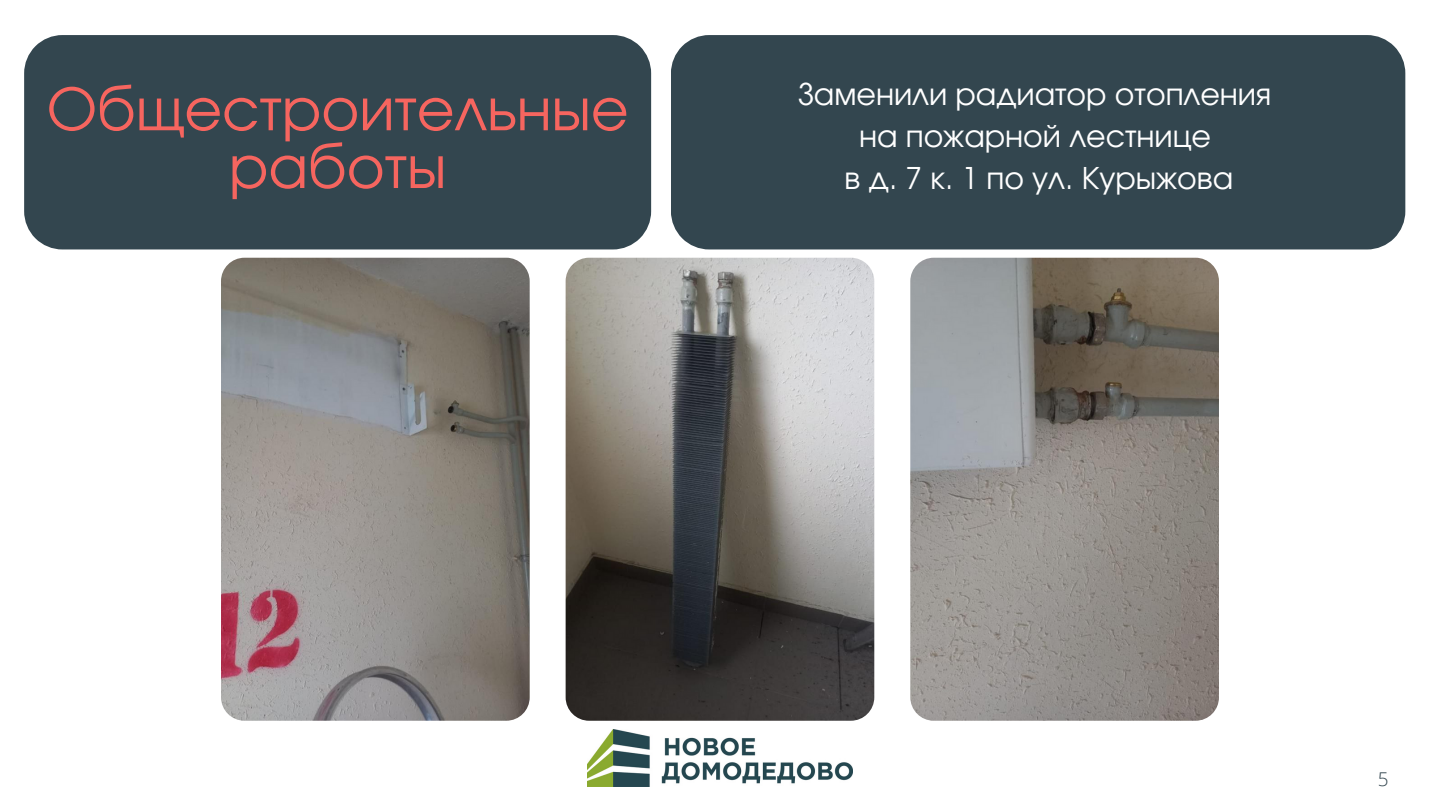
<style>
.page{position:relative;width:1440px;height:810px;background:#fff}
.page>*{position:absolute;margin:0;border:0;box-sizing:border-box;transform-origin:0 0}
.t1{font:58px/57.8px "Evolventa";color:#f6655f;text-align:center}
.t2{font:30px "Evolventa";color:#fff}
.t3{font:300 19px "Open Sans";color:#33464f}
</style>
<div class="page">
<div style="left:671px;top:35px;width:734px;height:214px;background:#33464f"></div>
<img style="left:566px;top:258px;width:308px;height:463px;border-radius:23px">
<img style="left:587px;top:729px;width:266px;height:58px">
<img style="left:221px;top:258px;width:309px;height:463px;border-radius:23px">
<div style="left:24px;top:35px;width:627px;height:214px;background:#33464f"></div>
<img style="left:910px;top:258px;width:309px;height:463px;border-radius:23px">
<p class="t1" style="left:47px;top:84px;width:583px">Общестроительные работы</p>
<p class="t2" style="left:798px;top:81px;width:474px">Заменили радиатор отопления</p>
<p class="t2" style="left:859px;top:123px;width:353px">на пожарной лестнице</p>
<p class="t2" style="left:845px;top:165px;width:390px">в д. 7 к. 1 по ул. Курыжова</p>
<p class="t3" style="left:1378px;top:765px;width:12px">5</p>
</div>
